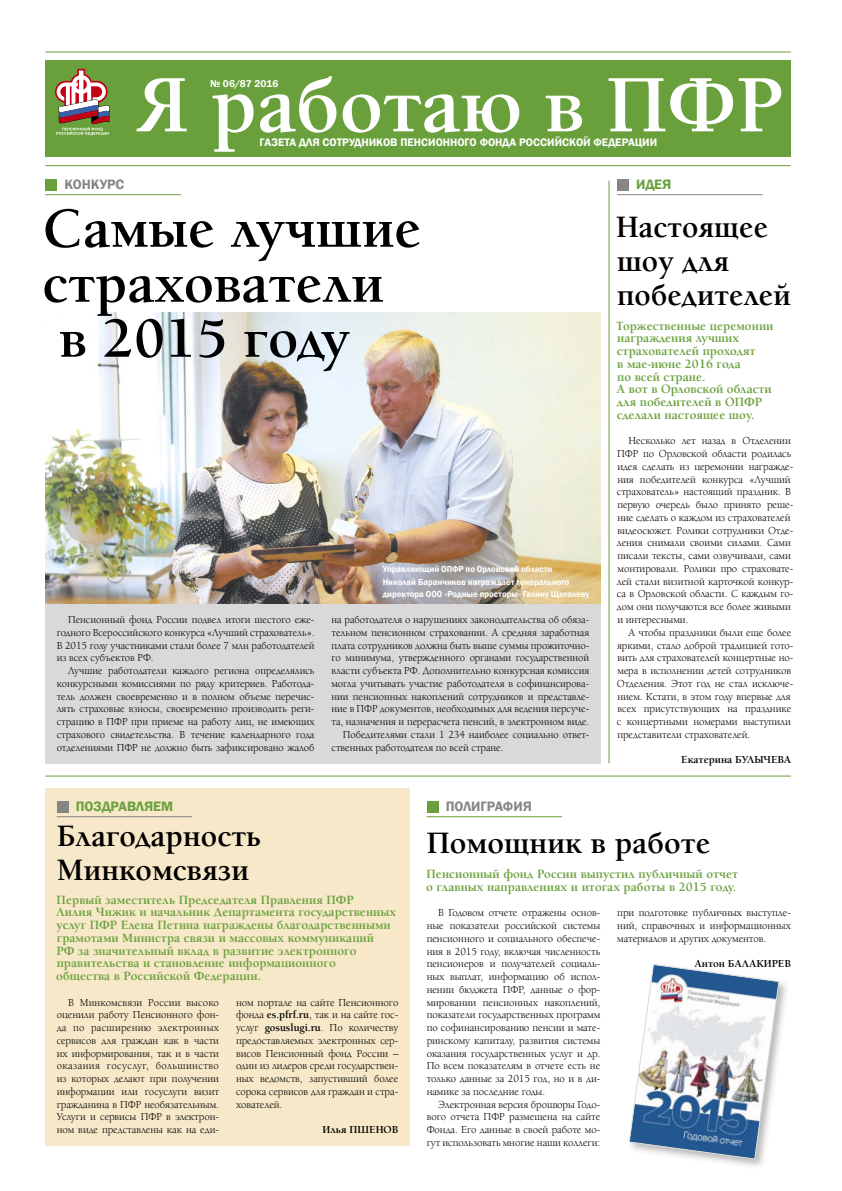
<style>
.page{position:relative;width:842px;height:1191px;background:#fff}
.page>*{position:absolute;margin:0;border:0;box-sizing:border-box;transform-origin:0 0}
.t1{font:700 83.6px "Alliance C";color:#fff}
.t2{font:700 58px/55px "Alliance C";letter-spacing:.005em;color:#000}
.t3{font:700 32px/34px "Alliance C";letter-spacing:.005em;color:#000}
.t4{font:600 14px "Franklin Gothic";color:#868685}
.t5{font:600 14px "Franklin Gothic";color:#69a03c}
.t6{font:700 13px/12.8px "Alliance C";letter-spacing:.005em;color:#69a03c}
.t7{font:600 11.2px "Franklin Gothic";color:#fff}
.t8{font:11px/12.8px "Alliance C";letter-spacing:-.005em;color:#000;text-align:justify}
.t9{font:700 11px "Alliance C";color:#000}
.t10{font:600 10.2px "Franklin Gothic";color:#fff}
.t11{font:600 9px/12.8px "Franklin Gothic";letter-spacing:.005em;color:#fff;scale:.96 1}
.s1{font-weight:700}
</style>
<div class="page">
<div style="left:45px;top:789px;width:365px;height:357px;background:#f6e8c8"></div>
<hr style="left:45px;top:51px;width:746px;height:1px;background:#69a03c">
<hr style="left:45px;top:165px;width:746px;height:1px;background:#69a03c">
<div style="left:45px;top:60px;width:746px;height:96px;background:#69a03c"></div>
<svg style="left:55px;top:69px;width:54px;height:66px"></svg>
<hr style="left:45px;top:194px;width:136px;height:1px;background:#69a03c">
<div style="left:45px;top:180px;width:12px;height:11px;background:#69a03c"></div>
<hr style="left:427px;top:816px;width:135px;height:1px;background:#69a03c">
<div style="left:427px;top:802px;width:12px;height:11px;background:#69a03c"></div>
<hr style="left:617px;top:194px;width:146px;height:1px;background:#868685">
<div style="left:617px;top:180px;width:12px;height:11px;background:#868685"></div>
<hr style="left:57px;top:816px;width:135px;height:1px;background:#868685">
<div style="left:57px;top:802px;width:12px;height:11px;background:#868685"></div>
<div style="left:45px;top:603px;width:556px;height:160px;background:#d9d9d9"></div>
<hr style="left:609px;top:181px;width:1px;height:582px;background:#69a03c">
<hr style="left:45px;top:776px;width:746px;height:1px;background:#69a03c">
<img style="left:46px;top:312px;width:555px;height:291px">
<img style="left:703px;top:981px;width:83px;height:185px">
<img style="left:629px;top:964px;width:150px;height:195px">
<p class="t4" style="left:64px;top:176px;width:61px">КОНКУРС</p>
<h1 class="t1" style="left:136px;top:69px;width:648px">Я работаю в ПФР</h1>
<p class="t10" style="left:210px;top:78px;width:70px">№ 06/87 2016</p>
<p class="t7" style="left:260px;top:136px;width:399px">ГАЗЕТА ДЛЯ СОТРУДНИКОВ ПЕНСИОННОГО ФОНДА РОССИЙСКОЙ ФЕДЕРАЦИИ</p>
<p class="t5" style="left:636px;top:176px;width:37px">ИДЕЯ</p>
<h2 class="t2" style="left:42px;top:205px;width:380px">Самые лучшие страхователи в 2015 году</h2>
<p class="t8" style="left:57px;top:614px;width:259px;text-indent:11px">Пенсионный фонд России подвел итоги шестого еже&shy;годного Всероссийского конкурса «Лучший страхователь».<br>В 2015 голу участниками стали более 7 млн работодателей из всех субъектов РФ.</p>
<p class="t8" style="left:57px;top:665px;width:259px;text-indent:11px">Лучшие работодатели каждого региона определялись конкурсными комиссиями по ряду критериев. Работода&shy;тель должен своевременно и в полном объеме перечис&shy;лять страховые взносы, своевременно производить реги&shy;страцию в ПФР при приеме на работу лиц, не имеющих страхового свидетельства. В течение календарного года отделениями ПФР не должно быть зафиксировано жалоб</p>
<p class="t11" style="left:383px;top:562px;width:217px">Управляющий ОПФР по Орловской области<br>Николай Баранчиков награждает генерального директора ООО «Родные просторы» Галину Щеголеву</p>
<p class="t8" style="left:332px;top:614px;width:259px">на работодателя о нарушениях законодательства об обяза-</p>
<p class="t8" style="left:332px;top:627px;width:259px">тельном пенсионном страховании. А средняя заработная</p>
<p class="t8" style="left:332px;top:640px;width:259px">плата сотрудников должна быть выше суммы прожиточно-</p>
<p class="t8" style="left:332px;top:652px;width:259px">го минимума, утвержденного органами государственной</p>
<p class="t8" style="left:332px;top:665px;width:259px">власти субъекта РФ. Дополнительно конкурсная комиссия</p>
<p class="t8" style="left:332px;top:678px;width:259px">могла учитывать участие работодателя в софинансирова-</p>
<p class="t8" style="left:332px;top:691px;width:259px">нии пенсионных накоплений сотрудников и представле-</p>
<p class="t8" style="left:332px;top:703px;width:259px">ние в ПФР документов, необходимых для ведения персуче-</p>
<p class="t8" style="left:332px;top:716px;width:259px">та, назначения и перерасчета пенсий, в электронном виде.</p>
<p class="t8" style="left:343px;top:729px;width:248px">Победителями стали 1 234 наиболее социально ответ-</p>
<p class="t8" style="left:332px;top:742px;width:173px">ственных работодателя по всей стране.</p>
<p class="t5" style="left:76px;top:799px;width:99px">ПОЗДРАВЛЯЕМ</p>
<p class="t4" style="left:446px;top:799px;width:88px">ПОЛИГРАФИЯ</p>
<h3 class="t3" style="left:616px;top:212px;width:176px">Настоящее шоу для победителей</h3>
<p class="t6" style="left:616px;top:320px;width:159px">Торжественные церемонии награждения лучших страхователей проходят<br>в мае-июне 2016 года<br>по всей стране.<br>А вот в Орловской области для победителей в ОПФР сделали настоящее шоу.</p>
<p class="t8" style="left:617px;top:435px;width:178px;text-align:left;text-indent:12px">Несколько лет назад в Отделении ПФР по Орловской области родилась идея сделать из церемонии награжде&shy;ния победителей конкурса «Лучший страхователь» настоящий праздник. В первую очередь было принято реше&shy;ние сделать о каждом из страхователей видеосюжет. Ролики сотрудники Отде&shy;ления снимали своими силами. Сами писали тексты, сами озвучивали, сами монтировали. Ролики про страховате&shy;лей стали визитной карточкой конкур&shy;са в Орловской области. С каждым го&shy;дом они получаются все более живыми и интересными.</p>
<p class="t8" style="left:617px;top:627px;width:178px;text-align:left;text-indent:12px">А чтобы праздники были еще более яркими, стало доброй традицией гото&shy;вить для страхователей концертные но&shy;мера в исполнении детей сотрудников Отделения. Этот год не стал исключе&shy;нием. Кстати, в этом году впервые для всех присутствующих на празднике с концертными номерами выступили представители страхователей.</p>
<p class="t9" style="left:681px;top:755px;width:112px">Екатерина БУЛЫЧЕВА</p>
<h3 class="t3" style="left:57px;top:821px;width:206px">Благодарность<br>Минкомсвязи</h3>
<p class="t6" style="left:56px;top:894px;width:342px">Первый заместитель Председателя Правления ПФР<br>Лилия Чижик и начальник Департамента государственных услуг ПФР Елена Петина награждены благодарственными грамотами Министра связи и массовых коммуникаций<br>РФ за значительный вклад в развитие электронного правительства и становление информационного<br>общества в Российской Федерации.</p>
<p class="t8" style="left:57px;top:997px;width:164px;text-indent:11px">В Минкомсвязи России высоко оценили работу Пенсионного фон&shy;да по расширению электронных сервисов для граждан как в части их информирования, так и в части оказания госуслуг, большинство из которых делают при получении информации или госуслуги визит гражданина в ПФР необязательным.<br>Услуги и сервисы ПФР в электрон&shy;ном виде представлены как на еди-</p>
<p class="t8" style="left:236px;top:997px;width:164px">ном портале на сайте Пенсионного фонда <span class="s1">es.pfrf.ru</span>, так и на сайте гос&shy;услуг <span class="s1">gosuslugi.ru</span>. По количеству предоставляемых электронных сер&shy;висов Пенсионный фонд России – один из лидеров среди государствен&shy;ных ведомств, запустивший более сорока сервисов для граждан и стра&shy;хователей.</p>
<p class="t9" style="left:323px;top:1125px;width:77px">Илья ПШЕНОВ</p>
<h3 class="t3" style="left:427px;top:828px;width:285px">Помощник в работе</h3>
<p class="t6" style="left:426px;top:868px;width:313px">Пенсионный фонд России выпустил публичный отчет о главных направлениях и итогах работы в 2015 году.</p>
<p class="t8" style="left:427px;top:907px;width:175px;text-indent:11px">В Годовом отчете отражены основ&shy;ные показатели российской системы пенсионного и социального обеспече&shy;ния в 2015 году, включая численность пенсионеров и получателей социаль&shy;ных выплат, информацию об испол&shy;нении бюджета ПФР, данные о фор&shy;мировании пенсионных накоплений, показатели государственных программ по софинансированию пенсии и мате&shy;ринскому капиталу, развития системы оказания государственных услуг и др.<br>По всем показателям в отчете есть не только данные за 2015 год, но и в ди&shy;намике за последние годы.</p>
<p class="t8" style="left:427px;top:1099px;width:175px;text-indent:11px">Электронная версия брошюры Годо&shy;вого отчета ПФР размещена на сайте Фонда. Его данные в своей работе мо&shy;гут использовать многие наши коллеги:</p>
<p class="t8" style="left:617px;top:907px;width:175px">при подготовке публичных выступле&shy;ний, справочных и информационных материалов и других документов.</p>
<p class="t9" style="left:695px;top:959px;width:98px">Антон БАЛАКИРЕВ</p>
</div>
